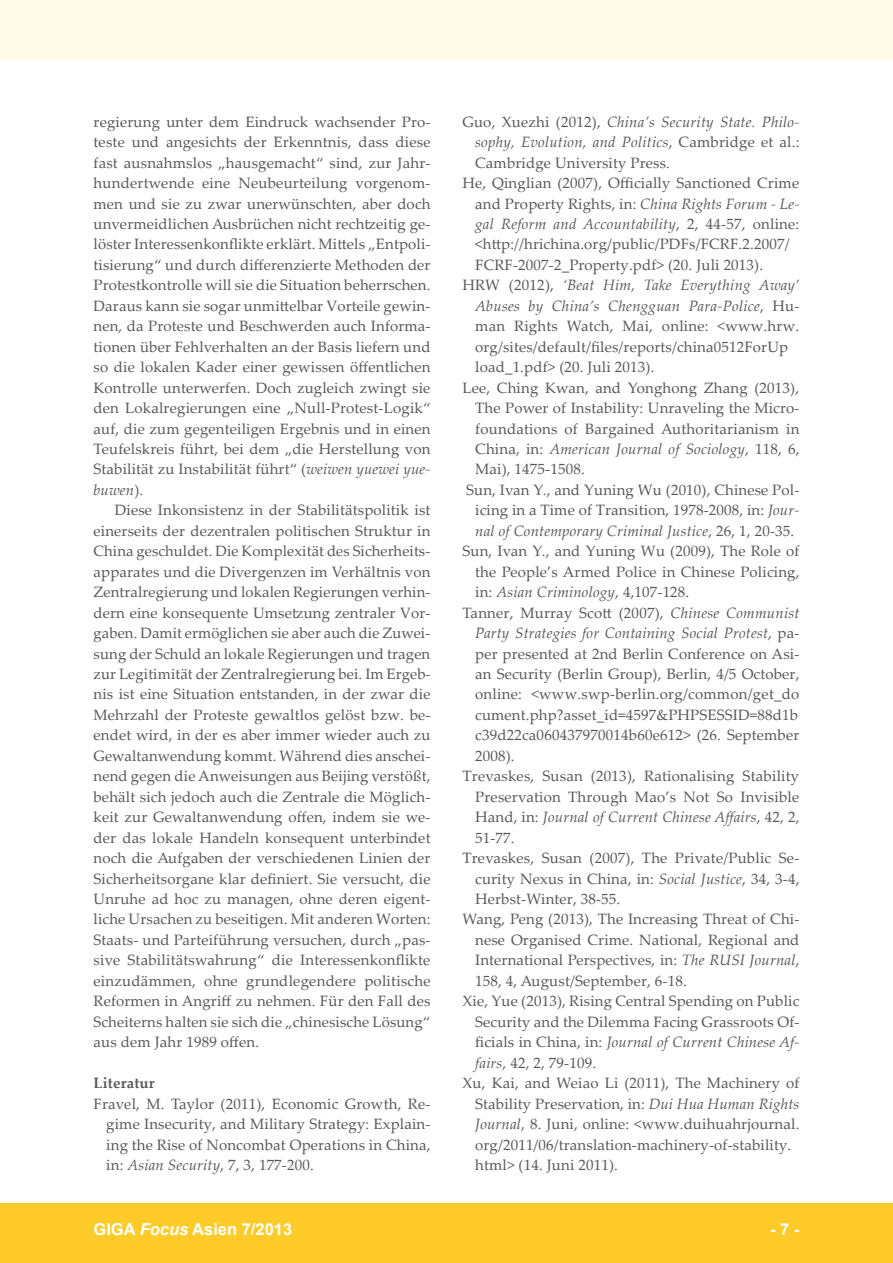
<style>
.page{position:relative;width:893px;height:1263px;background:#fff}
.page>*{position:absolute;margin:0;border:0;box-sizing:border-box;transform-origin:0 0}
.t1{font:700 16.5px "Arial";color:#fff}
.foc__text_literatur{font:15px/20.4px "Palatino Linotype";letter-spacing:.01em;color:#57585a;text-align:justify}
.foc__text_fliesstext{font:15px/20.4px "Palatino Linotype";letter-spacing:.01em;color:#57585a;text-align:justify}
.foc__text_1__absatz{font:15px/20.4px "Palatino Linotype";letter-spacing:.01em;color:#57585a;text-align:justify}
.foc__text_ueberschri{font:700 15px "Palatino Linotype";letter-spacing:.01em;color:#57585a}
.s1{font-style:italic}
</style>
<div class="page">
<div style="left:0;top:1203px;width:893px;height:60px;background:#fecb29"></div>
<div style="left:0;top:0;width:893px;height:60px;background:#fef9e9"></div>
<p class="foc__text_1__absatz" style="left:94px;top:111px;width:339px">regierung unter dem Eindruck wachsender Pro&shy;teste und angesichts der Erkenntnis, dass diese fast ausnahmslos „hausgemacht“ sind, zur Jahr&shy;hundertwende eine Neubeurteilung vorgenom&shy;men und sie zu zwar unerwünschten, aber doch unvermeidlichen Ausbrüchen nicht rechtzeitig ge&shy;löster Interessenkonflikte erklärt. Mittels „Entpoli&shy;tisierung“ und durch differenzierte Methoden der Protestkontrolle will sie die Situation beherrschen.<br>Daraus kann sie sogar unmittelbar Vorteile gewin&shy;nen, da Proteste und Beschwerden auch Informa&shy;tionen über Fehlverhalten an der Basis liefern und so die lokalen Kader einer gewissen öffentlichen Kontrolle unterwerfen. Doch zugleich zwingt sie den Lokalregierungen eine „Null-Protest-Logik“ auf, die zum gegenteiligen Ergebnis und in einen Teufelskreis führt, bei dem „die Herstellung von Stabilität zu Instabilität führt“ (<span class="s1">weiwen yuewei yue&shy;buwen</span>).</p>
<p class="foc__text_fliesstext" style="left:94px;top:499px;width:339px;text-indent:21px">Diese Inkonsistenz in der Stabilitätspolitik ist einerseits der dezentralen politischen Struktur in China geschuldet. Die Komplexität des Sicherheits&shy;apparates und die Divergenzen im Verhältnis von Zentralregierung und lokalen Regierungen verhin&shy;dern eine konsequente Umsetzung zentraler Vor&shy;gaben. Damit ermöglichen sie aber auch die Zuwei&shy;sung der Schuld an lokale Regierungen und tragen zur Legitimität der Zentralregierung bei. Im Ergeb&shy;nis ist eine Situation entstanden, in der zwar die Mehrzahl der Proteste gewaltlos gelöst bzw. be&shy;endet wird, in der es aber immer wieder auch zu Gewaltanwendung kommt. Während dies anschei&shy;nend gegen die Anweisungen aus Beijing verstößt, behält sich jedoch auch die Zentrale die Möglich&shy;keit zur Gewaltanwendung offen, indem sie we&shy;der das lokale Handeln konsequent unterbindet noch die Aufgaben der verschiedenen Linien der Sicherheitsorgane klar definiert. Sie versucht, die Unruhe ad hoc zu managen, ohne deren eigent&shy;liche Ursachen zu beseitigen. Mit anderen Worten:<br>Staats- und Parteiführung versuchen, durch „pas&shy;sive Stabilitätswahrung“ die Interessenkonflikte einzudämmen, ohne grundlegendere politische Reformen in Angriff zu nehmen. Für den Fall des Scheiterns halten sie sich die „chinesische Lösung“ aus dem Jahr 1989 offen.</p>
<p class="foc__text_ueberschri" style="left:94px;top:1072px;width:63px">Literatur</p>
<p class="foc__text_literatur" style="left:106px;top:1093px;width:326px;text-indent:-13px">Fravel, M. Taylor (2011), Economic Growth, Re&shy;gime Insecurity, and Military Strategy: Explain&shy;ing the Rise of Noncombat Operations in China, in: <span class="s1">Asian Security</span>, 7, 3, 177-200.</p>
<p class="foc__text_literatur" style="left:475px;top:111px;width:326px;text-indent:-13px">Guo, Xuezhi (2012), <span class="s1">China’s Security State. Philo&shy;sophy, Evolution, and Politics</span>, Cambridge et al.:<br>Cambridge University Press.</p>
<p class="foc__text_literatur" style="left:475px;top:172px;width:326px;text-align:left;text-indent:-13px">He, Qinglian (2007), Officially Sanctioned Crime and Property Rights, in: <span class="s1">China Rights Forum - Le&shy;gal Reform and Accountability</span>, 2, 44-57, online: &lt;http://hrichina.org/public/PDFs/FCRF.2.2007/ FCRF-2007-2_Property.pdf&gt; (20. Juli 2013).</p>
<p class="foc__text_literatur" style="left:475px;top:274px;width:326px;text-align:left;text-indent:-13px">HRW (2012), <span class="s1">‘Beat Him, Take Everything Away’ Abuses by China’s Chengguan Para-Police</span>, Hu&shy;man Rights Watch, Mai, online: &lt;www.hrw. org/sites/default/files/reports/china0512ForUp load_1.pdf&gt; (20. Juli 2013).</p>
<p class="foc__text_literatur" style="left:475px;top:377px;width:326px;text-indent:-13px">Lee, Ching Kwan, and Yonghong Zhang (2013), The Power of Instability: Unraveling the Micro&shy;foundations of Bargained Authoritarianism in China, in: <span class="s1">American Journal of Sociology</span>, 118, 6, Mai), 1475-1508.</p>
<p class="foc__text_literatur" style="left:475px;top:479px;width:326px;text-indent:-9px">Sun, Ivan Y., and Yuning Wu (2010), Chinese Pol&shy;icing in a Time of Transition, 1978-2008, in: <span class="s1">Jour&shy;nal of Contemporary Criminal Justice</span>, 26, 1, 20-35.</p>
<p class="foc__text_literatur" style="left:475px;top:540px;width:326px;text-indent:-13px">Sun, Ivan Y., and Yuning Wu (2009), The Role of the People’s Armed Police in Chinese Policing, in: <span class="s1">Asian Criminology</span>, 4,107-128.</p>
<p class="foc__text_literatur" style="left:475px;top:602px;width:326px;text-indent:-13px">Tanner, Murray Scott (2007), <span class="s1">Chinese Communist Party Strategies for Containing Social Protest</span>, pa&shy;per presented at 2nd Berlin Conference on Asi&shy;an Security (Berlin Group), Berlin, 4/5 October, online: &lt;www.swp-berlin.org/common/get_do cument.php?asset_id=4597&amp;PHPSESSID=88d1b c39d22ca060437970014b60e612&gt; (26. September 2008).</p>
<p class="foc__text_literatur" style="left:475px;top:765px;width:326px;text-indent:-13px">Trevaskes, Susan (2013), Rationalising Stability Preservation Through Mao’s Not So Invisible Hand, in: <span class="s1">Journal of Current Chinese Affairs</span>, 42, 2, 51-77.</p>
<p class="foc__text_literatur" style="left:475px;top:847px;width:326px;text-indent:-13px">Trevaskes, Susan (2007), The Private/Public Se&shy;curity Nexus in China, in: <span class="s1">Social Justice</span>, 34, 3-4, Herbst-Winter, 38-55.</p>
<p class="foc__text_literatur" style="left:475px;top:908px;width:326px;text-indent:-13px">Wang, Peng (2013), The Increasing Threat of Chi&shy;nese Organised Crime. National, Regional and International Perspectives, in: <span class="s1">The RUSI Journal</span>, 158, 4, August/September, 6-18.</p>
<p class="foc__text_literatur" style="left:475px;top:990px;width:326px;text-indent:-13px">Xie, Yue (2013), Rising Central Spending on Public Security and the Dilemma Facing Grassroots Of&shy;ficials in China, in: <span class="s1">Journal of Current Chinese Af&shy;fairs</span>, 42, 2, 79-109.</p>
<p class="foc__text_literatur" style="left:475px;top:1072px;width:326px;text-align:left;text-indent:-13px">Xu, Kai, and Weiao Li (2011), The Machinery of Stability Preservation, in: <span class="s1">Dui Hua Human Rights Journal</span>, 8. Juni, online: &lt;www.duihuahrjournal. org/2011/06/translation-machinery-of-stability. html&gt; (14. Juni 2011).</p>
<p class="t1" style="left:94px;top:1218px;width:200px">GIGA <span class="s1">Focus</span> Asien 7/2013</p>
<p class="t1" style="left:770px;top:1218px;width:31px">- 7 -</p>
</div>
